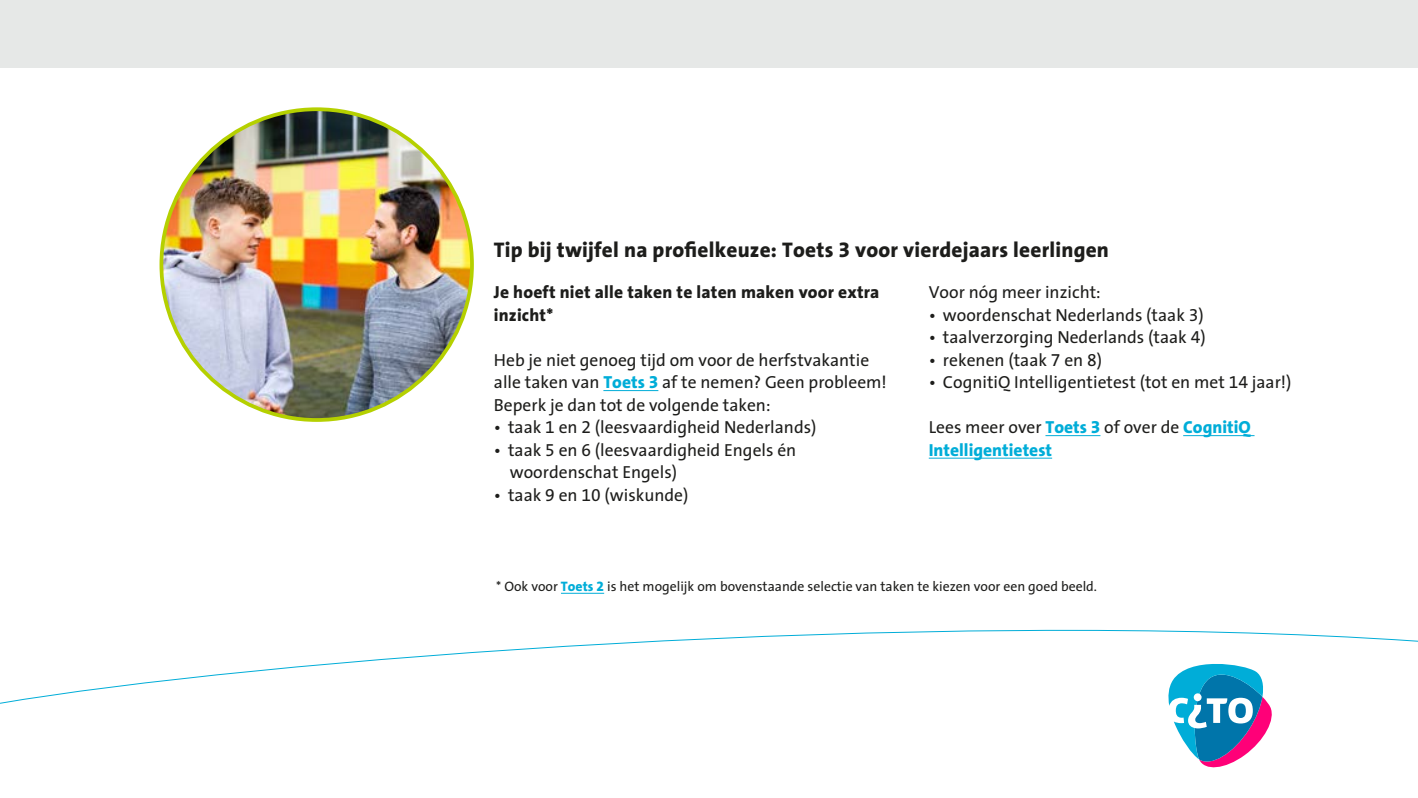
<style>
.page{position:relative;width:1418px;height:798px;background:#fff}
.page>*{position:absolute;margin:0;border:0;box-sizing:border-box;transform-origin:0 0}
.VP_Heading{font:800 21.25px "Cito The Sans";letter-spacing:.01em;color:#1d1d1b}
.TEKST__14_18{font:17.5px/22.5px "Cito The Sans";color:#1d1d1b}
.TEKST__14_18-2{font:800 17.5px/22.5px "Cito The Sans";color:#00add8}
.TEKST__14_18-3{font:800 17.5px/22.5px "Cito The Sans";letter-spacing:.01em;color:#1d1d1b}
.TEKST__14_18-4{font:13.75px "Cito The Sans";color:#1d1d1b}
.s1{font-weight:800;color:#00add8}
.s2{font-weight:400;color:#1d1d1b}
</style>
<div class="page">
<img style="left:161px;top:109px;width:311px;height:311px;border-radius:155px">
<hr style="left:561px;top:592px;width:43px;height:1px;background:#00add8">
<div style="left:0;top:0;width:1417px;height:67px;background:#e0e3e2"></div>
<hr style="left:603px;top:390px;width:55px;height:1px;background:#00add8">
<hr style="left:1045px;top:435px;width:55px;height:1px;background:#00add8">
<hr style="left:1183px;top:435px;width:71px;height:1px;background:#00add8">
<hr style="left:928px;top:457px;width:124px;height:1px;background:#00add8">
<svg style="left:0;top:629px;width:1417px;height:74px"></svg>
<svg style="left:1154px;top:652px;width:124px;height:116px"></svg>
<p class="VP_Heading" style="left:494px;top:232px;width:616px">Tip bij twijfel na profielkeuze: Toets 3 voor vierdejaars leerlingen</p>
<p class="TEKST__14_18-3" style="left:494px;top:280px;width:387px">Je hoeft niet alle taken te laten maken voor extra inzicht*</p>
<p class="TEKST__14_18" style="left:494px;top:348px;width:394px">Heb je niet genoeg tijd om voor de herfstvakantie alle taken van <span class="s1">Toets 3</span> af te nemen? Geen probleem!<br>Beperk je dan tot de volgende taken:</p>
<p class="TEKST__14_18" style="left:494px;top:415px;width:324px">• taak 1 en 2 (leesvaardigheid Nederlands)</p>
<p class="TEKST__14_18" style="left:510px;top:438px;width:288px;text-indent:-16px">• taak 5 en 6 (leesvaardigheid Engels én woordenschat Engels)</p>
<p class="TEKST__14_18" style="left:494px;top:483px;width:196px">• taak 9 en 10 (wiskunde)</p>
<p class="TEKST__14_18" style="left:928px;top:280px;width:173px">Voor nóg meer inzicht:</p>
<p class="TEKST__14_18" style="left:928px;top:303px;width:276px">• woordenschat Nederlands (taak 3)</p>
<p class="TEKST__14_18" style="left:928px;top:325px;width:278px">• taalverzorging Nederlands (taak 4)</p>
<p class="TEKST__14_18" style="left:928px;top:348px;width:175px">• rekenen (taak 7 en 8)</p>
<p class="TEKST__14_18" style="left:928px;top:370px;width:364px">• CognitiQ Intelligentietest (tot en met 14 jaar!)</p>
<p class="TEKST__14_18-2" style="left:928px;top:415px;width:323px"><span class="s2">Lees meer over</span> Toets 3 <span class="s2">of over de</span> CognitiQ<br>Intelligentietest</p>
<p class="TEKST__14_18-4" style="left:496px;top:574px;width:602px">* Ook voor <span class="s1">Toets 2</span> is het mogelijk om bovenstaande selectie van taken te kiezen voor een goed beeld.</p>
</div>
